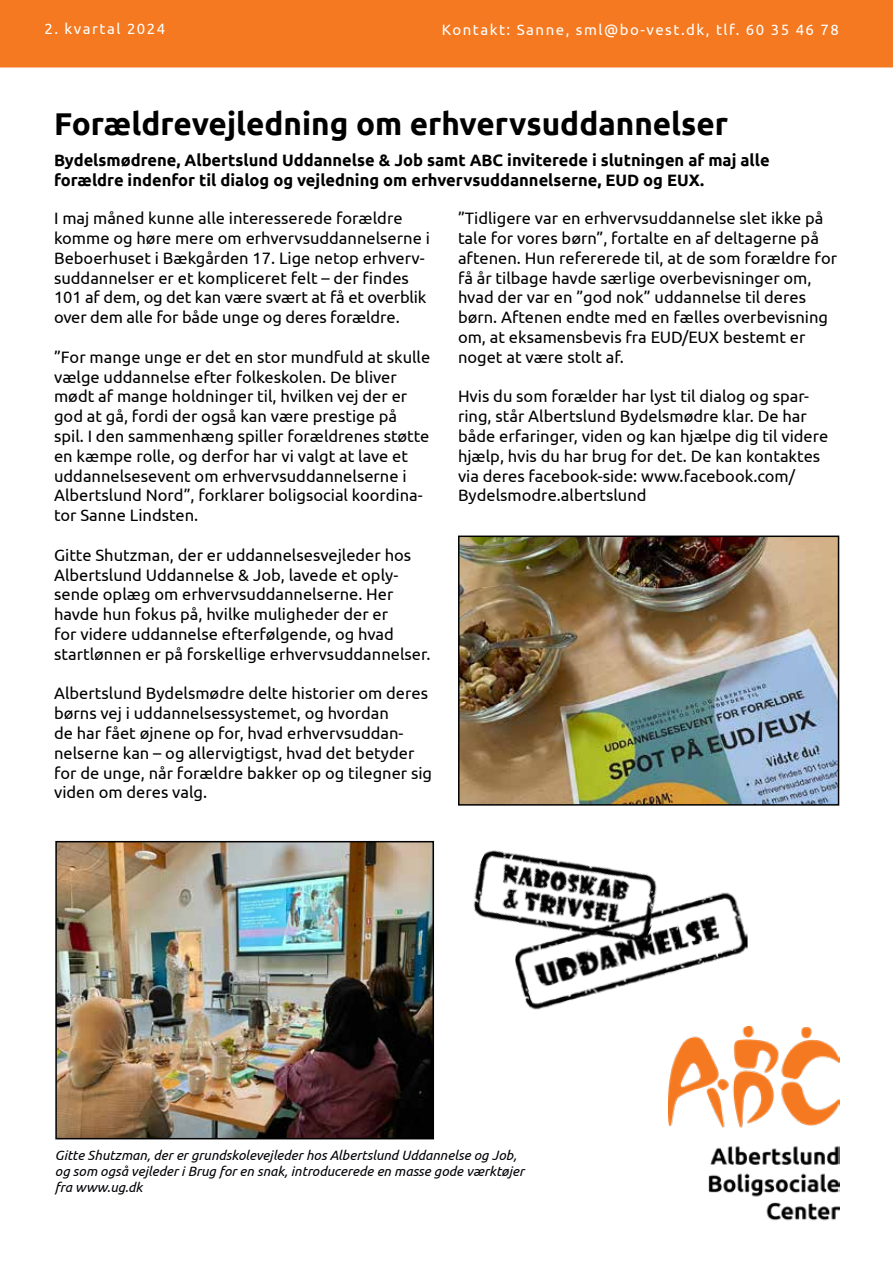
<style>
.page{position:relative;width:893px;height:1263px;background:#fff}
.page>*{position:absolute;margin:0;border:0;box-sizing:border-box;transform-origin:0 0}
.t1{font:700 31.5px "Ubuntu";color:#000}
.t2{font:16.5px/19.8px "Ubuntu";color:#000}
.t3{font:700 16.5px/19.8px "Ubuntu";color:#000}
.t4{font:15px "Ubuntu";letter-spacing:.1em;color:#fff}
.t5{font:italic 13.5px/16.2px "Ubuntu";color:#000005}
</style>
<div class="page">
<div style="left:0;top:0;width:893px;height:68px;background:#f47920"></div>
<img style="left:669px;top:1026px;width:170px;height:195px">
<img style="left:58px;top:844px;width:373px;height:292px">
<div style="left:55px;top:841px;width:379px;height:298px;border:2px solid #000"></div>
<img style="left:521px;top:892px;width:227px;height:118px">
<img style="left:473px;top:850px;width:200px;height:136px">
<img style="left:461px;top:538px;width:375px;height:265px">
<div style="left:458px;top:535px;width:381px;height:271px;border:2px solid #000"></div>
<p class="t4" style="left:44px;top:19px;width:122px">2. kvartal 2024</p>
<p class="t4" style="left:442px;top:20px;width:399px">Kontakt: Sanne, sml@bo-vest.dk, tlf. 60 35 46 78</p>
<h1 class="t1" style="left:54px;top:105px;width:676px">Forældrevejledning om erhvervsuddannelser</h1>
<p class="t3" style="left:54px;top:150px;width:717px">Bydelsmødrene, Albertslund Uddannelse &amp; Job samt ABC inviterede i slutningen af maj alle forældre indenfor til dialog og vejledning om erhvervsuddannelserne, EUD og EUX.</p>
<p class="t2" style="left:458px;top:208px;width:381px">”Tidligere var en erhvervsuddannelse slet ikke på tale for vores børn”, fortalte en af deltagerne på aftenen. Hun refererede til, at de som forældre for få år tilbage havde særlige overbevisninger om, hvad der var en ”god nok” uddannelse til deres børn. Aftenen endte med en fælles overbevisning om, at eksamensbevis fra EUD/EUX bestemt er noget at være stolt af.</p>
<p class="t2" style="left:458px;top:386px;width:372px">Hvis du som forælder har lyst til dialog og spar&shy;ring, står Albertslund Bydelsmødre klar. De har både erfaringer, viden og kan hjælpe dig til videre hjælp, hvis du har brug for det. De kan kontaktes via deres facebook-side: www.facebook.com/ Bydelsmodre.albertslund</p>
<p class="t2" style="left:54px;top:208px;width:377px">I maj måned kunne alle interesserede forældre komme og høre mere om erhvervsuddannelserne i Beboerhuset i Bækgården 17. Lige netop erhverv&shy;suddannelser er et kompliceret felt – der findes 101 af dem, og det kan være svært at få et overblik over dem alle for både unge og deres forældre.</p>
<p class="t2" style="left:54px;top:346px;width:378px">”For mange unge er det en stor mundfuld at skulle vælge uddannelse efter folkeskolen. De bliver mødt af mange holdninger til, hvilken vej der er god at gå, fordi der også kan være prestige på spil. I den sammenhæng spiller forældrenes støtte en kæmpe rolle, og derfor har vi valgt at lave et uddannelsesevent om erhvervsuddannelserne i Albertslund Nord”, forklarer boligsocial koordina&shy;tor Sanne Lindsten.</p>
<p class="t2" style="left:54px;top:544px;width:378px">Gitte Shutzman, der er uddannelsesvejleder hos Albertslund Uddannelse &amp; Job, lavede et oply&shy;sende oplæg om erhvervsuddannelserne. Her havde hun fokus på, hvilke muligheder der er<br>for videre uddannelse efterfølgende, og hvad startlønnen er på forskellige erhvervsuddannelser.</p>
<p class="t2" style="left:54px;top:683px;width:380px">Albertslund Bydelsmødre delte historier om deres børns vej i uddannelsessystemet, og hvordan<br>de har fået øjnene op for, hvad erhvervsuddan&shy;nelserne kan – og allervigtigst, hvad det betyder for de unge, når forældre bakker op og tilegner sig viden om deres valg.</p>
<p class="t5" style="left:55px;top:1146px;width:471px">Gitte Shutzman, der er grundskolevejleder hos Albertslund Uddannelse og Job, og som også vejleder i Brug for en snak, introducerede en masse gode værktøjer fra www.ug.dk</p>
</div>
